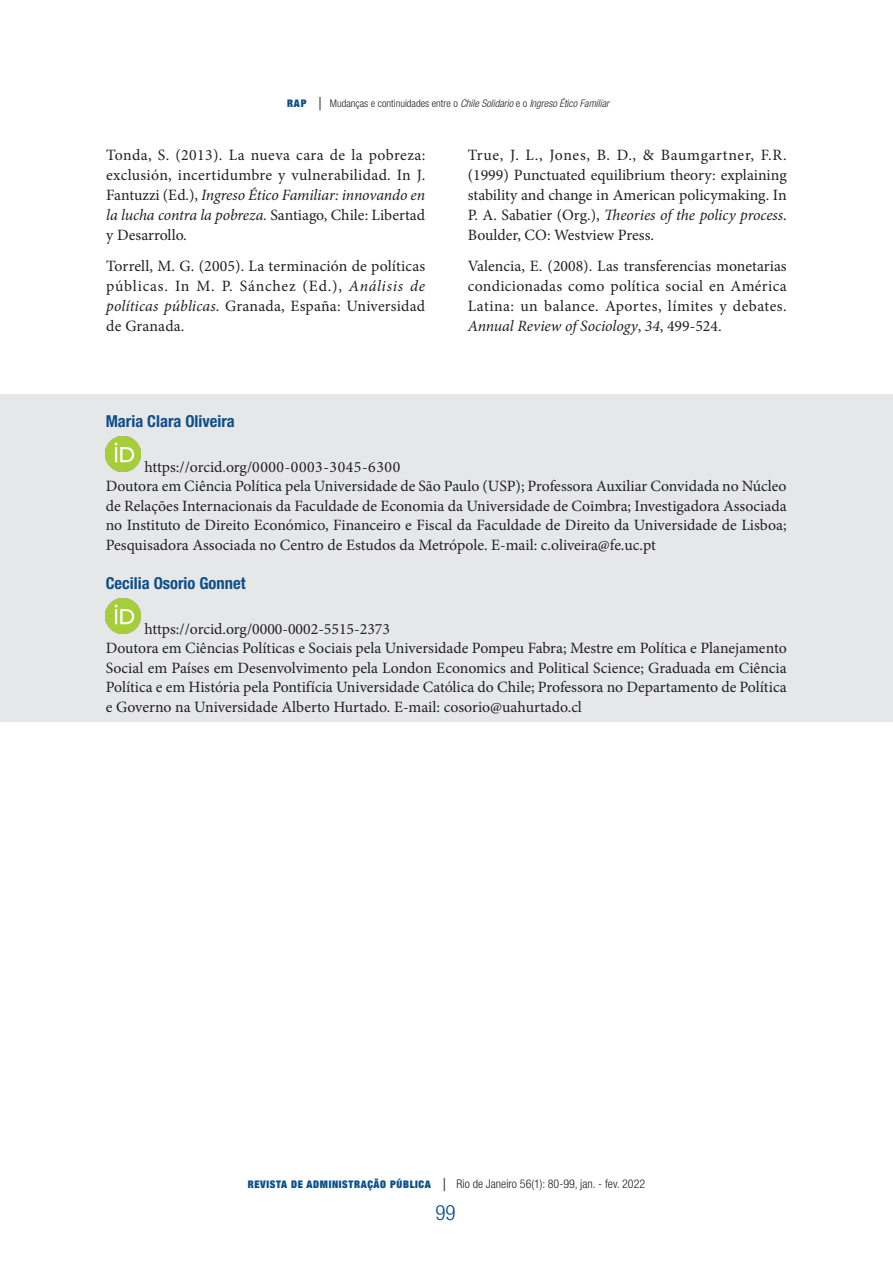
<style>
.page{position:relative;width:893px;height:1263px;background:#fff}
.page>*{position:absolute;margin:0;border:0;box-sizing:border-box;transform-origin:0 0}
.t1{font:300 condensed 21px "Helvetica Neue LT Std";color:#0c4f89}
.AUTOR_FINAL{font:700 condensed 16.5px "Helvetica Neue LT Std";color:#0c4f89}
.autores_final_1{font:15.75px/19.5px "Minion Pro";color:#231f20;text-align:justify}
.BIBLIOGRAFIA{font:15.75px/20px "Minion Pro";letter-spacing:.015em;color:#231f20;text-align:justify}
.autores_final_1-2{font:15.75px "Minion Pro";letter-spacing:.035em;color:#231f20}
.t2{font:300 condensed 12px "Helvetica Neue LT Std";color:#231f20}
.t3{font:italic 300 condensed 10.5px "Helvetica Neue LT Std";color:#231f20}
.s1{font-family:"Helvetica Neue";font-weight:900;font-style:normal;font-stretch:expanded;color:#0c4f89}
.s2{font-style:normal;font-size:18px}
.s3{font-style:normal}
.s4{font-style:italic}
.s5{font-family:"Helvetica Neue";font-weight:900;font-stretch:expanded;font-size:10.5px;color:#0c4f89}
.s6{font-size:18px}
</style>
<div class="page">
<div style="left:0;top:394px;width:893px;height:328px;background:#e6e7e9"></div>
<img style="left:106px;top:437px;width:35px;height:35px">
<img style="left:106px;top:599px;width:35px;height:35px">
<p class="t3" style="left:287px;top:98px;width:323px"><span class="s1">RAP</span> <span class="s2">|</span> <span class="s3">Mudanças e continuidades entre o</span> Chile Solidario <span class="s3">e o</span> Ingreso Ético Familiar</p>
<p class="BIBLIOGRAFIA" style="left:106px;top:145px;width:320px">Tonda, S. (2013). La nueva cara de la pobreza: exclusión, incertidumbre y vulnerabilidad. In J.<br>Fantuzzi (Ed.), <span class="s4">Ingreso Ético Familiar: innovando en la lucha contra la pobreza.</span> Santiago, Chile: Libertad y Desarrollo.</p>
<p class="BIBLIOGRAFIA" style="left:106px;top:256px;width:320px">Torrell, M. G. (2005). La terminación de políticas públicas. In M. P. Sánchez (Ed.), <span class="s4">Análisis de políticas públicas</span>. Granada, España: Universidad de Granada.</p>
<p class="BIBLIOGRAFIA" style="left:468px;top:145px;width:320px">True, J. L., Jones, B. D., &amp; Baumgartner, F.R. (1999) Punctuated equilibrium theory: explaining stability and change in American policymaking. In P. A. Sabatier (Org.), <span class="s4">Theories of the policy process</span>.<br>Boulder, CO: Westview Press.</p>
<p class="BIBLIOGRAFIA" style="left:468px;top:256px;width:320px">Valencia, E. (2008). Las transferencias monetarias condicionadas como política social en América Latina: un balance. Aportes, límites y debates.<br><span class="s4">Annual Review of Sociology</span>, <span class="s4">34</span>, 499-524.</p>
<p class="AUTOR_FINAL" style="left:106px;top:411px;width:131px">Maria Clara Oliveira</p>
<p class="autores_final_1-2" style="left:144px;top:456px;width:257px">https://orcid.org/0000-0003-3045-6300</p>
<p class="autores_final_1" style="left:106px;top:476px;width:682px">Doutora em Ciência Política pela Universidade de São Paulo (USP); Professora Auxiliar Convidada no Núcleo de Relações Internacionais da Faculdade de Economia da Universidade de Coimbra; Investigadora Associada no Instituto de Direito Económico, Financeiro e Fiscal da Faculdade de Direito da Universidade de Lisboa; Pesquisadora Associada no Centro de Estudos da Metrópole. E-mail: c.oliveira@fe.uc.pt</p>
<p class="AUTOR_FINAL" style="left:106px;top:573px;width:141px">Cecilia Osorio Gonnet</p>
<p class="autores_final_1" style="left:144px;top:619px;width:247px">https://orcid.org/0000-0002-5515-2373</p>
<p class="autores_final_1" style="left:106px;top:638px;width:682px">Doutora em Ciências Políticas e Sociais pela Universidade Pompeu Fabra; Mestre em Política e Planejamento Social em Países em Desenvolvimento pela London Economics and Political Science; Graduada em Ciência Política e em História pela Pontifícia Universidade Católica do Chile; Professora no Departamento de Política e Governo na Universidade Alberto Hurtado. E-mail: cosorio@uahurtado.cl</p>
<p class="t2" style="left:248px;top:1176px;width:399px"><span class="s5">REVISTA DE ADMINISTRAÇÃO PÚBLICA</span> <span class="s6">|</span> Rio de Janeiro 56(1): 80-99, jan. - fev. 2022</p>
<h1 class="t1" style="left:435px;top:1200px;width:22px">99</h1>
</div>
